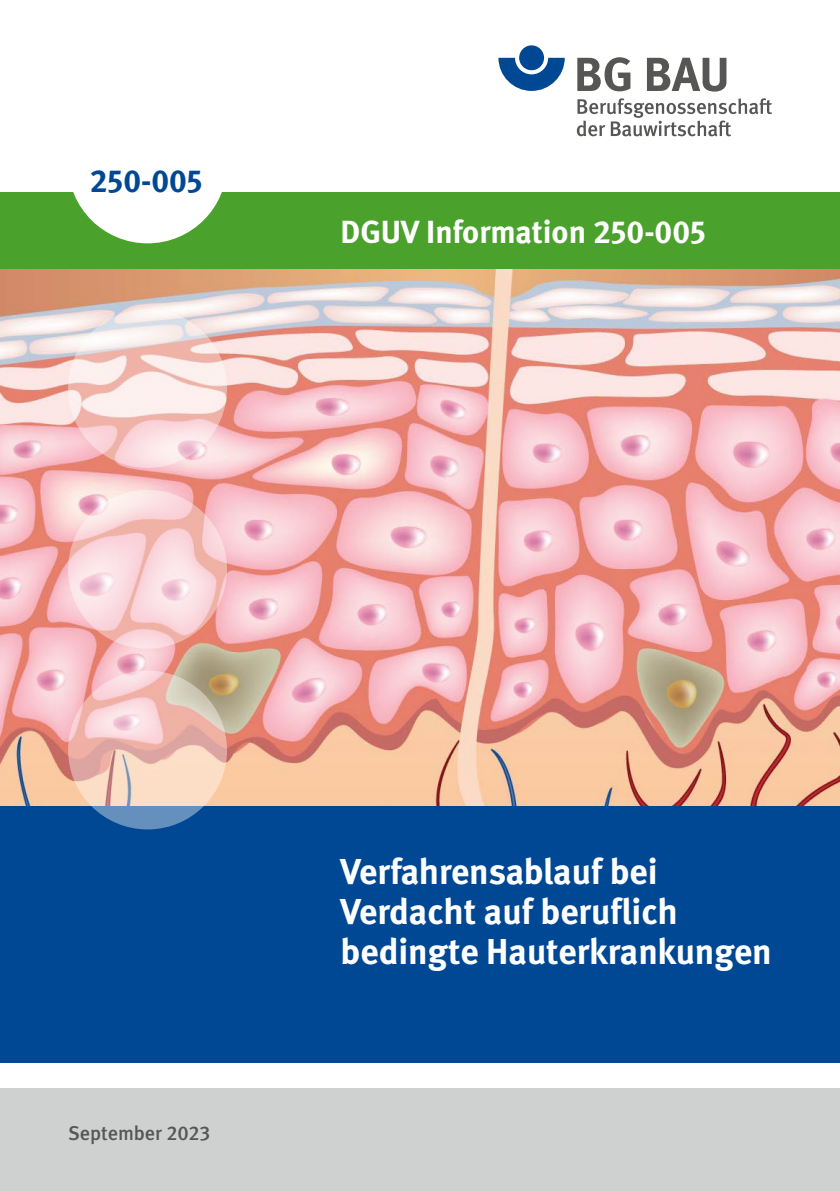
<style>
.page{position:relative;width:840px;height:1191px;background:#fff}
.page>*{position:absolute;margin:0;border:0;box-sizing:border-box;transform-origin:0 0}
.U1_bis_U4_Seite3_Titel{font:700 36px/40px "DGUV Meta";color:#fff}
.U1_bis_U4_Seite3_BestNr_Balken{font:700 32px "DGUV Meta";color:#fff}
.t1{font:700 32px "DGUV Meta";color:#004893}
.U1_bis_U4_Seite3_Ausgabe{font:500 20px "DGUV Meta";color:#565655}
</style>
<div class="page">
<img style="left:0;top:269px;width:839px;height:537px">
<div style="left:0;top:1088px;width:839px;height:103px;background:#cfd0d0"></div>
<div style="left:0;top:806px;width:839px;height:256px;background:#004893"></div>
<div style="left:0;top:192px;width:839px;height:77px;background:#4aa22c"></div>
<svg style="left:68px;top:309px;width:159px;height:159px;fill:#fbe9e9"></svg>
<svg style="left:68px;top:490px;width:159px;height:158px"></svg>
<svg style="left:68px;top:670px;width:159px;height:159px"></svg>
<div style="left:68px;top:85px;width:159px;height:158px;background:#fff;border-radius:50%"></div>
<svg style="left:498px;top:58px;width:66px;height:33px"></svg>
<div style="left:519px;top:45px;width:24px;height:25px;background:#004893;border-radius:50%"></div>
<svg style="left:577px;top:57px;width:53px;height:34px"></svg>
<svg style="left:647px;top:58px;width:79px;height:34px"></svg>
<svg style="left:576px;top:98px;width:195px;height:38px"></svg>
<p class="t1" style="left:90px;top:162px;width:114px">250-005</p>
<p class="U1_bis_U4_Seite3_BestNr_Balken" style="left:340px;top:212px;width:366px">DGUV Information 250-005</p>
<p class="U1_bis_U4_Seite3_Ausgabe" style="left:68px;top:1121px;width:144px">September 2023</p>
<h1 class="U1_bis_U4_Seite3_Titel" style="left:340px;top:852px;width:432px">Verfahrensablauf bei<br>Verdacht auf beruflich bedingte Hauterkrankungen</h1>
</div>
